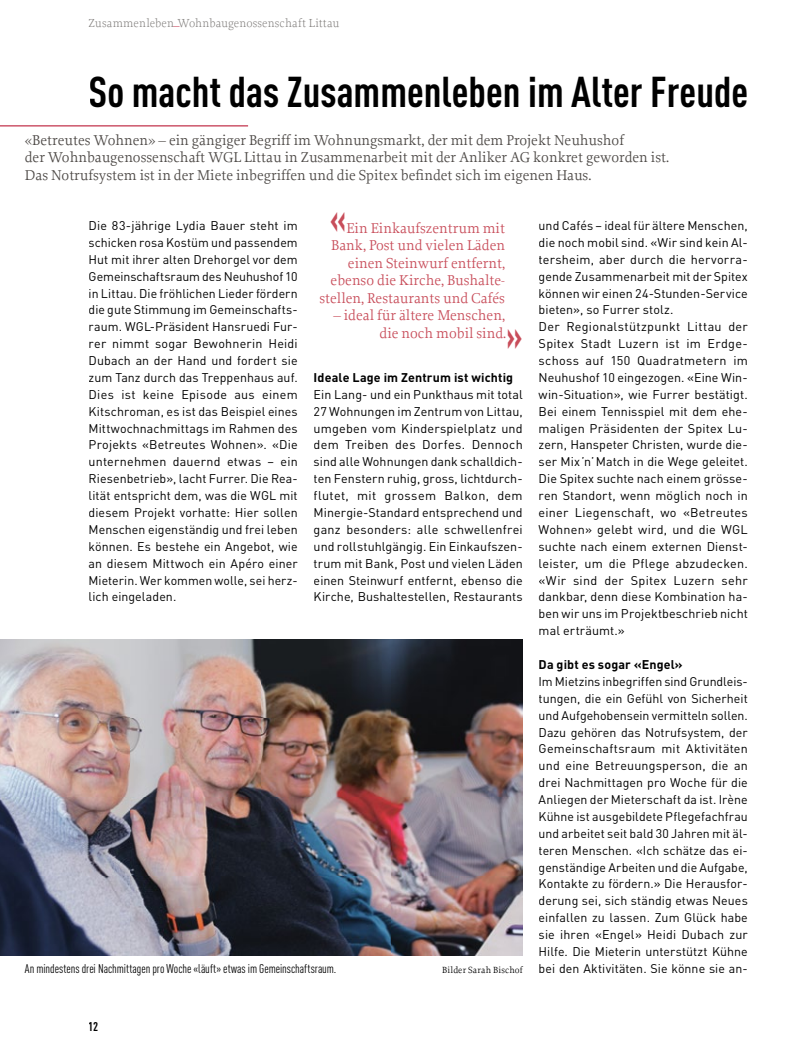
<style>
.page{position:relative;width:801px;height:1053px;background:#fff}
.page>*{position:absolute;margin:0;border:0;box-sizing:border-box;transform-origin:0 0}
.t1{font:700 42.5px "DIN Cond";color:#000}
.t2{font:700 40px "DIN Cond";color:#c84d5a}
.t3{font:15px/17.5px "Proforma";color:#4b4744}
.t4{font:15px/17.5px "Proforma";color:#c84d5a;text-align:right}
.t5{font:12.5px/16.9px "DIN";letter-spacing:.005em;color:#000;text-align:justify}
.t6{font:12.5px "DIN Cond";letter-spacing:-.005em;color:#000}
.t7{font:700 12.5px "DIN";letter-spacing:.01em;color:#000}
.t8{font:700 12.5px "DIN Cond";color:#000}
.t9{font:300 12.25px "Proforma";letter-spacing:.01em;color:#7f7c7a}
.t10{font:9.38px "Proforma";letter-spacing:.02em;color:#000}
</style>
<div class="page">
<hr style="left:0;top:125px;width:248px;height:1px;background:#c2344c">
<img style="left:0;top:640px;width:523px;height:315px">
<p class="t9" style="left:89px;top:15px;width:252px">Zusammenleben<sup>_</sup>Wohnbaugenossenschaft Littau</p>
<h1 class="t1" style="left:89px;top:66px;width:661px">So macht das Zusammenleben im Alter Freude</h1>
<p class="t3" style="left:25px;top:131px;width:646px">«Betreutes Wohnen» – ein gängiger Begriff im Wohnungsmarkt, der mit dem Projekt Neuhushof<br>der Wohnbaugenossenschaft WGL Littau in Zusammenarbeit mit der Anliker AG konkret geworden ist.<br>Das Notrufsystem ist in der Miete inbegriffen und die Spitex befindet sich im eigenen Haus.</p>
<p class="t5" style="left:538px;top:217px;width:211px;text-align:left">und Cafés – ideal für ältere Menschen, die noch mobil sind. «Wir sind kein Al&shy;tersheim, aber durch die hervorra&shy;gende Zusammenarbeit mit der Spitex können wir einen 24-Stunden-Service bieten», so Furrer stolz.<br>Der Regionalstützpunkt Littau der Spitex Stadt Luzern ist im Erdge&shy;schoss auf 150 Quadratmetern im Neuhushof 10 eingezogen. «Eine Win&shy;win-Situation», wie Furrer bestätigt.<br>Bei einem Tennisspiel mit dem ehe&shy;maligen Präsidenten der Spitex Lu&shy;zern, Hanspeter Christen, wurde die&shy;ser Mix ’n’ Match in die Wege geleitet.<br>Die Spitex suchte nach einem grösse&shy;ren Standort, wenn möglich noch in einer Liegenschaft, wo «Betreutes Wohnen» gelebt wird, und die WGL suchte nach einem externen Dienst&shy;leister, um die Pflege abzudecken. «Wir sind der Spitex Luzern sehr dankbar, denn diese Kombination ha&shy;ben wir uns im Projektbeschrieb nicht mal erträumt.»</p>
<p class="t7" style="left:538px;top:656px;width:146px">Da gibt es sogar «Engel»</p>
<p class="t5" style="left:538px;top:672px;width:211px">Im Mietzins inbegriffen sind Grundleis&shy;tungen, die ein Gefühl von Sicherheit und Aufgehobensein vermitteln sollen.<br>Dazu gehören das Notrufsystem, der Gemeinschaftsraum mit Aktivitäten und eine Betreuungsperson, die an drei Nachmittagen pro Woche für die Anliegen der Mieterschaft da ist. Irène Kühne ist ausgebildete Pflegefachfrau und arbeitet seit bald 30 Jahren mit äl&shy;teren Menschen. «Ich schätze das ei&shy;genständige Arbeiten und die Aufgabe, Kontakte zu fördern.» Die Herausfor&shy;derung sei, sich ständig etwas Neues einfallen zu lassen. Zum Glück habe sie ihren «Engel» Heidi Dubach zur Hilfe. Die Mieterin unterstützt Kühne bei den Aktivitäten. Sie könne sie an-</p>
<p class="t5" style="left:89px;top:217px;width:211px">Die 83-jährige Lydia Bauer steht im schicken rosa Kostüm und passendem Hut mit ihrer alten Drehorgel vor dem Gemeinschaftsraum des Neuhushof 10 in Littau. Die fröhlichen Lieder fördern die gute Stimmung im Gemeinschafts&shy;raum. WGL-Präsident Hansruedi Fur&shy;rer nimmt sogar Bewohnerin Heidi Dubach an der Hand und fordert sie zum Tanz durch das Treppenhaus auf.<br>Dies ist keine Episode aus einem Kitsch roman, es ist das Beispiel eines Mittwochnachmittags im Rahmen des Projekts «Betreutes Wohnen». «Die unternehmen dauernd etwas – ein Riesenbetrieb», lacht Furrer. Die Rea&shy;lität entspricht dem, was die WGL mit diesem Projekt vorhatte: Hier sollen Menschen eigenständig und frei leben können. Es bestehe ein Angebot, wie an diesem Mittwoch ein Apéro einer Mieterin. Wer kommen wolle, sei herz&shy;lich eingeladen.</p>
<h2 class="t2" style="left:330px;top:194px;width:18px">«</h2>
<p class="t4" style="left:319px;top:219px;width:187px">Ein Einkaufszentrum mit<br>Bank, Post und vielen Läden einen Steinwurf entfernt, ebenso die Kirche, Bushalte&shy;stellen, Restaurants und Cafés</p>
<p class="t4" style="left:333px;top:306px;width:174px">– ideal für ältere Menschen, die noch mobil sind.</p>
<h2 class="t2" style="left:506px;top:311px;width:18px">»</h2>
<p class="t7" style="left:314px;top:369px;width:201px">Ideale Lage im Zentrum ist wichtig</p>
<p class="t5" style="left:314px;top:385px;width:211px">Ein Lang- und ein Punkthaus mit total 27 Wohnungen im Zentrum von Littau, umgeben vom Kinderspielplatz und dem Treiben des Dorfes. Dennoch sind alle Wohnungen dank schalldich&shy;ten Fenstern ruhig, gross, lichtdurch&shy;flutet, mit grossem Balkon, dem Minergie-Standard entsprechend und ganz besonders: alle schwellenfrei und rollstuhlgängig. Ein Einkaufszen&shy;trum mit Bank, Post und vielen Läden einen Steinwurf entfernt, ebenso die Kirche, Bushaltestellen, Restaurants</p>
<p class="t6" style="left:25px;top:961px;width:313px">An mindestens drei Nachmittagen pro Woche «läuft» etwas im Gemeinschaftsraum.</p>
<p class="t10" style="left:442px;top:964px;width:82px">Bilder Sarah Bischof</p>
<p class="t8" style="left:88px;top:1018px;width:12px">12</p>
</div>
